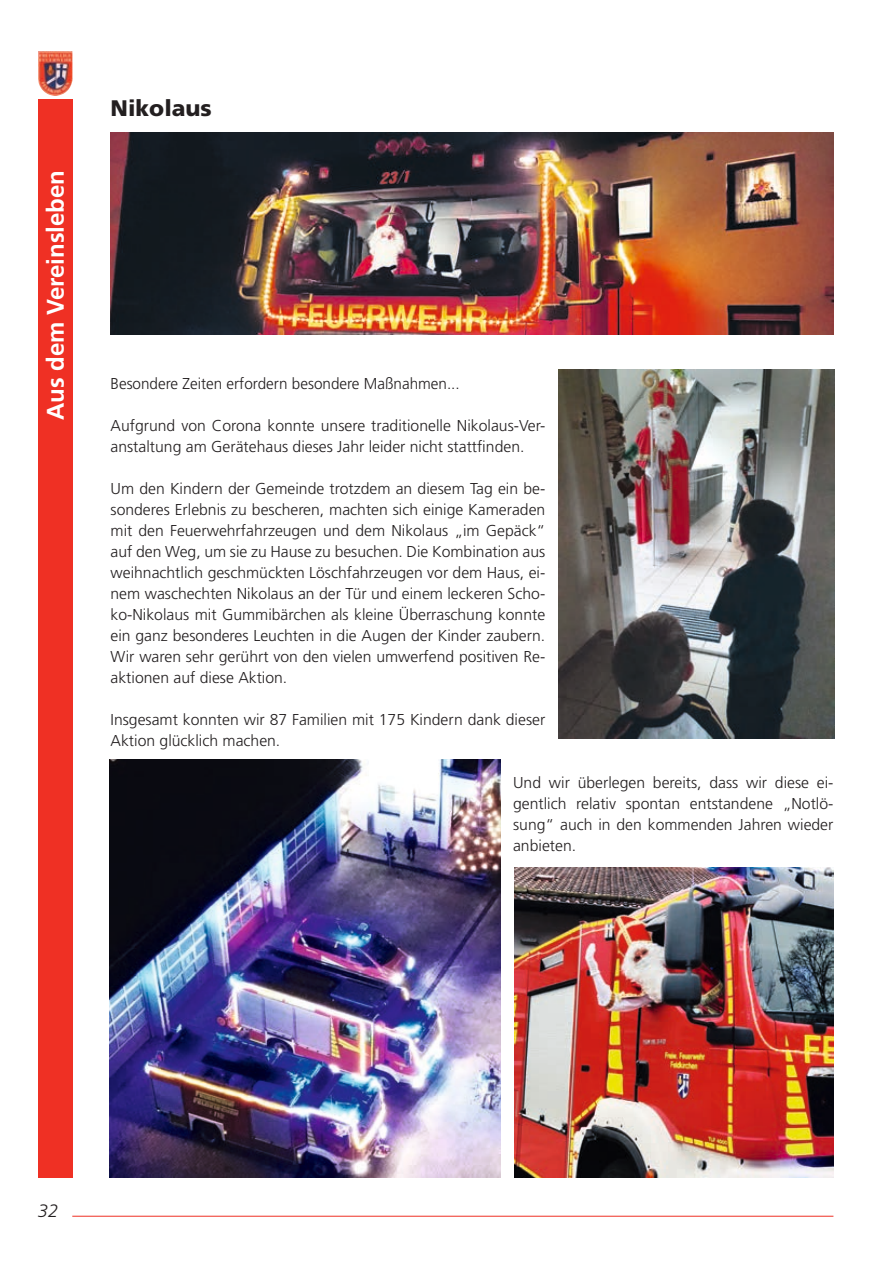
<style>
.page{position:relative;width:893px;height:1263px;background:#fff}
.page>*{position:absolute;margin:0;border:0;box-sizing:border-box;transform-origin:0 0}
.t1{font:700 24px "Frutiger LT Std";color:#fff}
.t2{font:900 22.5px "Frutiger LT Std";color:#231f20}
.t3{font:italic 300 18px "Frutiger LT Std";color:#231f20}
.t4{font:300 15.75px/21px "Frutiger LT Std";color:#231f20}
</style>
<div class="page">
<div style="left:38px;top:51px;width:34px;height:1127px;background:#ef3024"></div>
<div style="left:36px;top:48px;width:38px;height:51px;background:#fff"></div>
<img style="left:38px;top:51px;width:34px;height:45px">
<hr style="left:72px;top:1216px;width:761px;height:1px;background:#ef3024">
<img style="left:558px;top:370px;width:276px;height:368px">
<img style="left:111px;top:132px;width:723px;height:203px">
<img style="left:109px;top:759px;width:391px;height:419px">
<img style="left:514px;top:868px;width:320px;height:310px">
<h1 class="t1" style="left:41px;top:420px;width:252px;rotate:-90deg">Aus dem Vereinsleben</h1>
<h2 class="t2" style="left:111px;top:94px;width:103px">Nikolaus</h2>
<p class="t4" style="left:111px;top:373px;width:351px">Besondere Zeiten erfordern besondere Maßnahmen...</p>
<p class="t4" style="left:111px;top:415px;width:436px">Aufgrund von Corona konnte unsere traditionelle Nikolaus-Ver&shy;anstaltung am Gerätehaus dieses Jahr leider nicht stattfinden.</p>
<p class="t4" style="left:111px;top:478px;width:436px;text-align:justify">Um den Kindern der Gemeinde trotzdem an diesem Tag ein be&shy;sonderes Erlebnis zu bescheren, machten sich einige Kameraden mit den Feuerwehrfahrzeugen und dem Nikolaus „im Gepäck“ auf den Weg, um sie zu Hause zu besuchen. Die Kombination aus weihnachtlich geschmückten Löschfahrzeugen vor dem Haus, ei&shy;nem waschechten Nikolaus an der Tür und einem leckeren Scho&shy;ko-Nikolaus mit Gummibärchen als kleine Überraschung konnte ein ganz besonderes Leuchten in die Augen der Kinder zaubern.<br>Wir waren sehr gerührt von den vielen umwerfend positiven Re&shy;aktionen auf diese Aktion.</p>
<p class="t4" style="left:111px;top:709px;width:436px">Insgesamt konnten wir 87 Familien mit 175 Kindern dank dieser<br>Aktion glücklich machen.</p>
<p class="t4" style="left:513px;top:772px;width:322px;text-align:justify">Und wir überlegen bereits, dass wir diese ei&shy;gentlich relativ spontan entstandene „Notlö&shy;sung“ auch in den kommenden Jahren wieder anbieten.</p>
<p class="t3" style="left:38px;top:1200px;width:22px">32</p>
</div>
